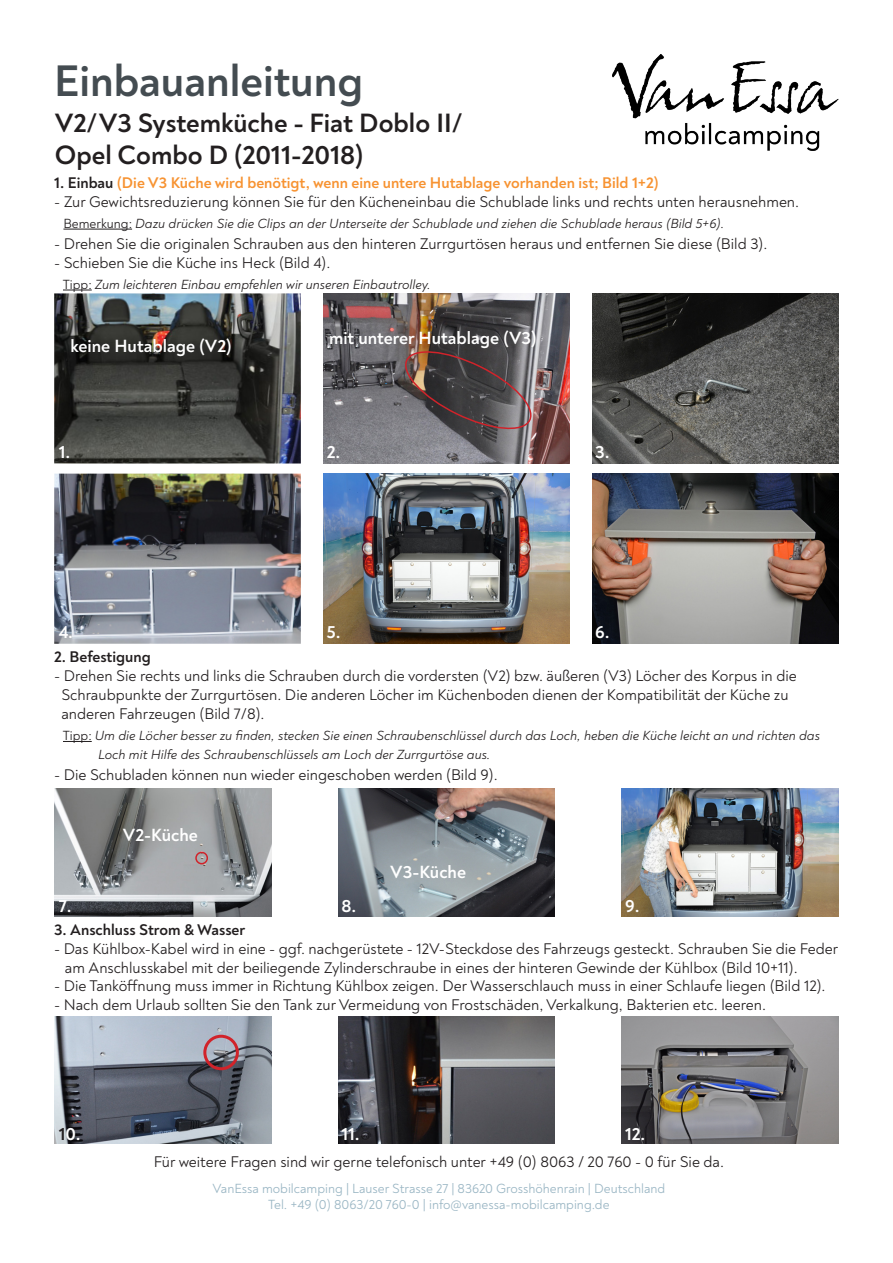
<style>
.page{position:relative;width:893px;height:1263px;background:#fff}
.page>*{position:absolute;margin:0;border:0;box-sizing:border-box;transform-origin:0 0}
.t1{font:700 45px "Noah";color:#444c51}
.t2{font:700 27px "Noah";color:#231f20}
.t3{font:700 18px "Noah";color:#fff}
.t4{font:15.75px "Noah";color:#231f20}
.t5{font:700 15.75px "Noah";color:#f79332}
.t6{font:700 15.75px "Noah";color:#231f20}
.t7{font:italic 13.5px "Noah";color:#231f20}
.t8{font:13.5px "Noah";color:#9ab6c4}
.s1{color:#231f20}
.s2{font-style:normal}
</style>
<div class="page">
<svg style="left:63px;top:741px;width:29px;height:1px"></svg>
<hr style="left:63px;top:229px;width:69px;height:1px;background:#231f20">
<svg style="left:63px;top:290px;width:29px;height:1px"></svg>
<img style="left:54px;top:293px;width:247px;height:170px">
<img style="left:323px;top:293px;width:247px;height:170px">
<img style="left:592px;top:293px;width:247px;height:170px">
<img style="left:54px;top:474px;width:247px;height:170px">
<img style="left:323px;top:474px;width:247px;height:170px">
<img style="left:592px;top:474px;width:247px;height:170px">
<img style="left:54px;top:789px;width:217px;height:127px">
<img style="left:338px;top:789px;width:217px;height:127px">
<img style="left:622px;top:789px;width:217px;height:127px">
<img style="left:338px;top:1016px;width:217px;height:128px">
<img style="left:622px;top:1016px;width:217px;height:128px">
<svg style="left:398px;top:347px;width:138px;height:86px"></svg>
<div style="left:195px;top:852px;width:13px;height:12px;border:2px solid #d1232a;border-radius:50%"></div>
<img style="left:54px;top:1016px;width:217px;height:128px">
<div style="left:203px;top:1035px;width:36px;height:35px;border:3px solid #d1232a;border-radius:50%"></div>
<img style="left:612px;top:54px;width:227px;height:96px">
<p class="t1" style="left:54px;top:53px;width:310px">Einbauanleitung</p>
<p class="t2" style="left:55px;top:105px;width:409px">V2/V3 Systemküche - Fiat Doblo II/</p>
<p class="t2" style="left:55px;top:138px;width:310px">Opel Combo D (2011-2018)</p>
<p class="t5" style="left:54px;top:173px;width:606px"><span class="s1">1. Einbau</span> (Die V3 Küche wird benötigt, wenn eine untere Hutablage vorhanden ist; Bild 1+2)</p>
<p class="t4" style="left:54px;top:192px;width:746px">- Zur Gewichtsreduzierung können Sie für den Kücheneinbau die Schublade links und rechts unten herausnehmen.</p>
<p class="t7" style="left:63px;top:215px;width:662px"><span class="s2">Bemerkung:</span> Dazu drücken Sie die Clips an der Unterseite der Schublade und ziehen die Schublade heraus (Bild 5+6).</p>
<p class="t4" style="left:54px;top:234px;width:715px">- Drehen Sie die originalen Schrauben aus den hinteren Zurrgurtösen heraus und entfernen Sie diese (Bild 3).</p>
<p class="t4" style="left:54px;top:253px;width:278px">- Schieben Sie die Küche ins Heck (Bild 4).</p>
<p class="t7" style="left:63px;top:276px;width:369px"><span class="s2">Tipp:</span> Zum leichteren Einbau empfehlen wir unseren Einbautrolley.</p>
<p class="t3" style="left:71px;top:334px;width:163px">keine Hutablage (V2)</p>
<p class="t3" style="left:329px;top:327px;width:209px">mit unterer Hutablage (V3)</p>
<p class="t3" style="left:59px;top:441px;width:13px">1.</p>
<p class="t3" style="left:327px;top:441px;width:15px">2.</p>
<p class="t3" style="left:595px;top:441px;width:16px">3.</p>
<p class="t3" style="left:59px;top:620px;width:16px">4.</p>
<p class="t3" style="left:327px;top:620px;width:15px">5.</p>
<p class="t3" style="left:595px;top:620px;width:16px">6.</p>
<p class="t6" style="left:54px;top:647px;width:98px">2. Befestigung</p>
<p class="t4" style="left:54px;top:666px;width:744px">- Drehen Sie rechts und links die Schrauben durch die vordersten (V2) bzw. äußeren (V3) Löcher des Korpus in die</p>
<p class="t4" style="left:61px;top:685px;width:729px">Schraubpunkte der Zurrgurtösen. Die anderen Löcher im Küchenboden dienen der Kompatibilität der Küche zu</p>
<p class="t4" style="left:61px;top:704px;width:205px">anderen Fahrzeugen (Bild 7/8).</p>
<p class="t7" style="left:63px;top:727px;width:759px"><span class="s2">Tipp:</span> Um die Löcher besser zu finden, stecken Sie einen Schraubenschlüssel durch das Loch, heben die Küche leicht an und richten das</p>
<p class="t7" style="left:98px;top:746px;width:394px">Loch mit Hilfe des Schraubenschlüssels am Loch der Zurrgurtöse aus.</p>
<p class="t4" style="left:54px;top:765px;width:445px">- Die Schubladen können nun wieder eingeschoben werden (Bild 9).</p>
<p class="t3" style="left:123px;top:823px;width:76px">V2-Küche</p>
<p class="t3" style="left:59px;top:894px;width:14px">7.</p>
<p class="t3" style="left:341px;top:894px;width:16px">8.</p>
<p class="t3" style="left:390px;top:860px;width:77px">V3-Küche</p>
<p class="t3" style="left:625px;top:894px;width:16px">9.</p>
<p class="t6" style="left:54px;top:919px;width:193px">3. Anschluss Strom &amp; Wasser</p>
<p class="t4" style="left:54px;top:939px;width:786px">- Das Kühlbox-Kabel wird in eine - ggf. nachgerüstete - 12V-Steckdose des Fahrzeugs gesteckt. Schrauben Sie die Feder</p>
<p class="t4" style="left:65px;top:957px;width:734px">am Anschlusskabel mit der beiliegende Zylinderschraube in eines der hinteren Gewinde der Kühlbox (Bild 10+11).</p>
<p class="t4" style="left:54px;top:976px;width:773px">- Die Tanköffnung muss immer in Richtung Kühlbox zeigen. Der Wasserschlauch muss in einer Schlaufe liegen (Bild 12).</p>
<p class="t4" style="left:54px;top:995px;width:713px">- Nach dem Urlaub sollten Sie den Tank zur Vermeidung von Frostschäden, Verkalkung, Bakterien etc. leeren.</p>
<p class="t3" style="left:59px;top:1122px;width:24px"><span class="s1">1</span>0.</p>
<p class="t3" style="left:341px;top:1122px;width:20px">11.</p>
<p class="t3" style="left:625px;top:1122px;width:22px">12.</p>
<p class="t4" style="left:154px;top:1152px;width:572px">Für weitere Fragen sind wir gerne telefonisch unter +49 (0) 8063 / 20 760 - 0 für Sie da.</p>
<p class="t8" style="left:213px;top:1180px;width:454px">VanEssa mobilcamping | Lauser Strasse 27 | 83620 Grosshöhenrain | Deutschland</p>
<p class="t8" style="left:268px;top:1196px;width:343px">Tel. +49 (0) 8063/20 760-0 | info@vanessa-mobilcamping.de</p>
</div>
